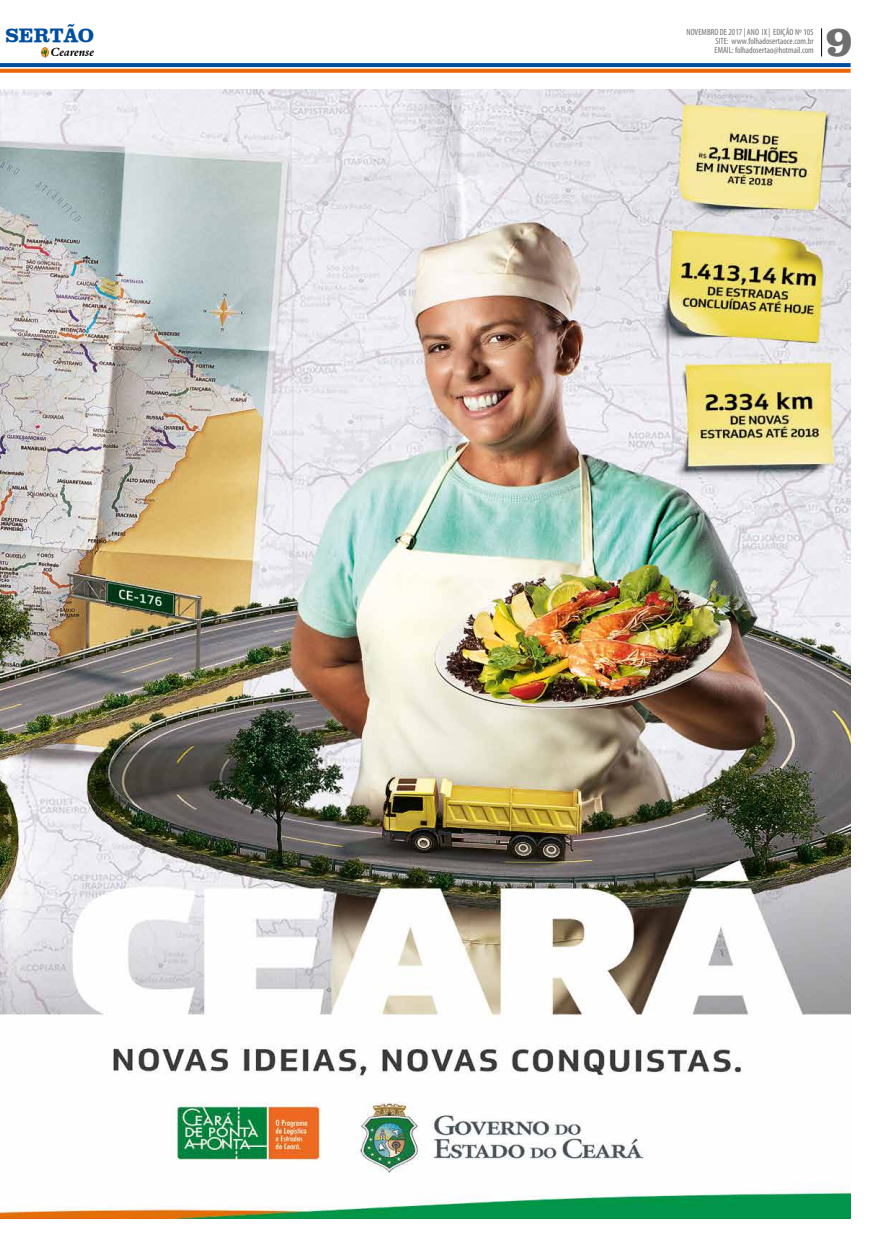
<style>
.page{position:relative;width:879px;height:1248px;background:#fff}
.page>*{position:absolute;margin:0;border:0;box-sizing:border-box;transform-origin:0 0}
.t1{font:45px "Cerebral";color:#706f6f}
.t2{font:20px "Cerebral";color:#004f9f}
.t3{font:12px "Aldine 401 BT Bold Italic A";color:#000}
.t4{font:condensed 9px/9px "Myriad Pro";color:#706f6f;text-align:justify}
</style>
<div class="page">
<svg style="left:0;top:63px;width:850px;height:4px;background:#0552a0"></svg>
<svg style="left:0;top:69px;width:850px;height:4px;background:#ed6f16"></svg>
<svg style="left:821px;top:28px;width:1px;height:28px"></svg>
<svg style="left:41px;top:48px;width:8px;height:9px"></svg>
<img style="left:0;top:89px;width:850px;height:1129px">
<h2 class="t2" style="left:6px;top:23px;width:90px">SERTÃO</h2>
<h3 class="t3" style="left:51px;top:45px;width:45px">Cearense</h3>
<p class="t4" style="left:714px;top:28px;width:101px;text-indent:-28px">NOVEMBRO DE 2017 | ANO IX | EDIÇÃO Nº 105<br>SITE: www.folhadosertaoce.com.br EMAIL: folhadosertao@hotmail.com</p>
<h1 class="t1" style="left:824px;top:13px;width:30px">9</h1>
</div>
